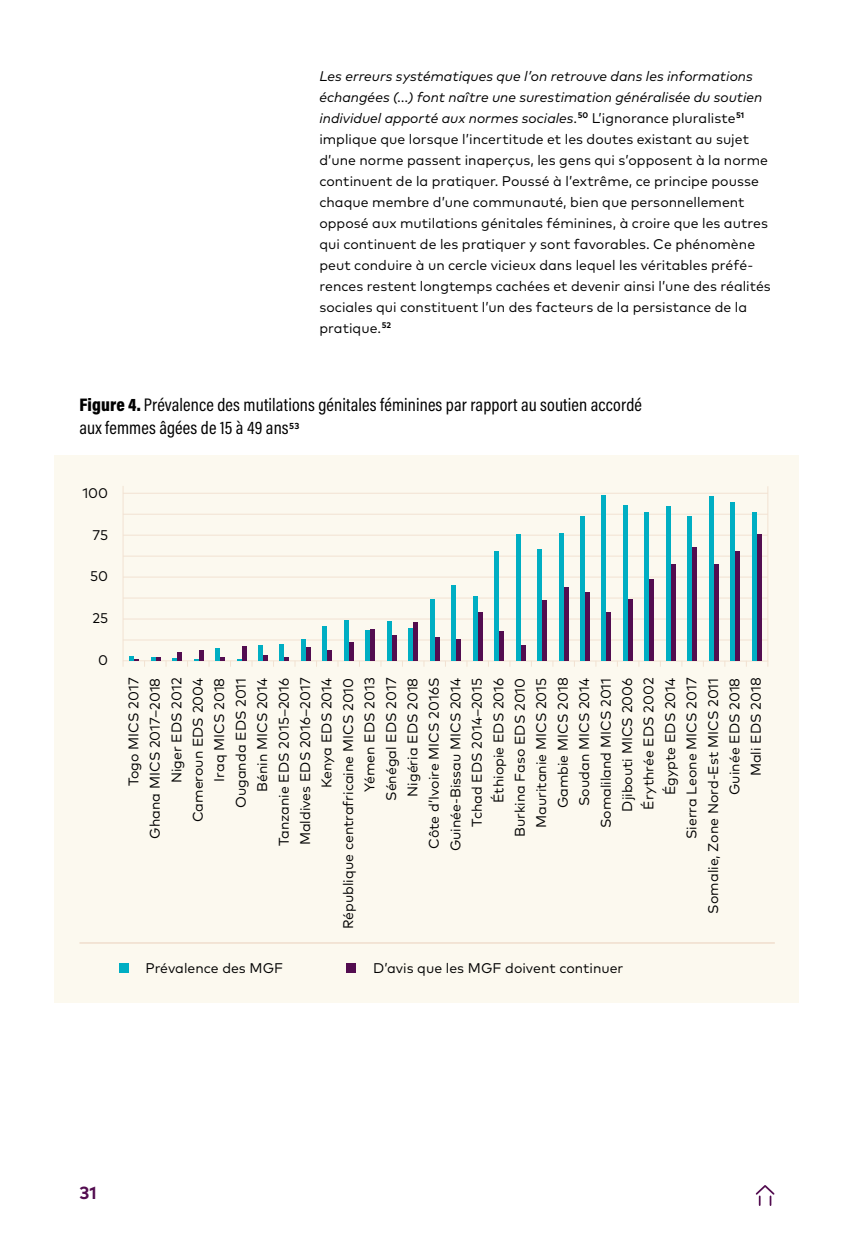
<style>
.page{position:relative;width:844px;height:1241px;background:#fff}
.page>*{position:absolute;margin:0;border:0;box-sizing:border-box;transform-origin:0 0}
.t1{font:18.38px/22.8px "Acumin Variable Concept";letter-spacing:-.085em;color:#000}
.t2{font:700 17.5px "Mark Pro";color:#530d50}
.t3{font:14px/21.5px "Mark Pro";color:#000}
.s1{font-style:italic}
</style>
<div class="page">
<div style="left:55px;top:455px;width:744px;height:547px;background:#fcf9ef"></div>
<hr style="left:123px;top:639px;width:644px;height:1px;background:#f2e2d2">
<hr style="left:123px;top:618px;width:644px;height:1px;background:#f2e2d2">
<hr style="left:123px;top:597px;width:644px;height:1px;background:#f2e2d2">
<hr style="left:123px;top:576px;width:644px;height:1px;background:#f2e2d2">
<hr style="left:123px;top:555px;width:644px;height:1px;background:#f2e2d2">
<hr style="left:123px;top:535px;width:644px;height:1px;background:#f2e2d2">
<hr style="left:123px;top:514px;width:644px;height:1px;background:#f2e2d2">
<hr style="left:123px;top:493px;width:644px;height:1px;background:#f2e2d2">
<div style="left:123px;top:485px;width:644px;height:176px;border:1px solid #f2e2d2"></div>
<hr style="left:79px;top:941px;width:695px;height:2px;background:#f2e2d2">
<div style="left:119px;top:963px;width:10px;height:10px;background:#00aec3"></div>
<div style="left:346px;top:963px;width:10px;height:10px;background:#530d50"></div>
<svg style="left:123px;top:656px;width:22px;height:10px"></svg>
<svg style="left:151px;top:657px;width:9px;height:3px"></svg>
<svg style="left:166px;top:658px;width:11px;height:8px"></svg>
<div style="left:177px;top:651px;width:5px;height:9px;background:#530d50"></div>
<svg style="left:187px;top:659px;width:11px;height:7px"></svg>
<div style="left:198px;top:650px;width:5px;height:10px;background:#530d50"></div>
<div style="left:215px;top:648px;width:5px;height:12px;background:#00aec3"></div>
<svg style="left:220px;top:657px;width:21px;height:9px"></svg>
<div style="left:241px;top:646px;width:5px;height:14px;background:#530d50"></div>
<div style="left:258px;top:645px;width:5px;height:15px;background:#00aec3"></div>
<svg style="left:263px;top:655px;width:11px;height:11px"></svg>
<div style="left:279px;top:644px;width:5px;height:16px;background:#00aec3"></div>
<svg style="left:284px;top:657px;width:11px;height:9px"></svg>
<div style="left:301px;top:639px;width:5px;height:21px;background:#00aec3"></div>
<div style="left:306px;top:647px;width:5px;height:13px;background:#530d50"></div>
<div style="left:322px;top:625px;width:5px;height:35px;background:#00aec3"></div>
<div style="left:327px;top:650px;width:5px;height:10px;background:#530d50"></div>
<div style="left:344px;top:620px;width:5px;height:40px;background:#00aec3"></div>
<div style="left:349px;top:642px;width:5px;height:18px;background:#530d50"></div>
<div style="left:365px;top:630px;width:5px;height:30px;background:#00aec3"></div>
<div style="left:370px;top:629px;width:5px;height:31px;background:#530d50"></div>
<hr style="left:387px;top:621px;width:4px;height:39px;background:#00aec3">
<div style="left:391px;top:635px;width:5px;height:25px;background:#530d50"></div>
<div style="left:408px;top:628px;width:5px;height:32px;background:#00aec3"></div>
<div style="left:413px;top:622px;width:5px;height:38px;background:#530d50"></div>
<div style="left:429px;top:599px;width:5px;height:61px;background:#00aec3"></div>
<div style="left:434px;top:637px;width:5px;height:23px;background:#530d50"></div>
<div style="left:451px;top:585px;width:5px;height:75px;background:#00aec3"></div>
<div style="left:456px;top:639px;width:5px;height:21px;background:#530d50"></div>
<div style="left:472px;top:596px;width:5px;height:64px;background:#00aec3"></div>
<div style="left:477px;top:612px;width:5px;height:48px;background:#530d50"></div>
<div style="left:494px;top:551px;width:5px;height:109px;background:#00aec3"></div>
<div style="left:499px;top:631px;width:5px;height:29px;background:#530d50"></div>
<div style="left:515px;top:533px;width:5px;height:127px;background:#00aec3"></div>
<div style="left:520px;top:645px;width:5px;height:15px;background:#530d50"></div>
<div style="left:537px;top:549px;width:5px;height:111px;background:#00aec3"></div>
<div style="left:542px;top:600px;width:5px;height:60px;background:#530d50"></div>
<div style="left:558px;top:533px;width:5px;height:127px;background:#00aec3"></div>
<div style="left:563px;top:587px;width:5px;height:73px;background:#530d50"></div>
<div style="left:580px;top:516px;width:5px;height:144px;background:#00aec3"></div>
<hr style="left:585px;top:592px;width:4px;height:68px;background:#530d50">
<div style="left:601px;top:495px;width:5px;height:165px;background:#00aec3"></div>
<div style="left:606px;top:612px;width:5px;height:48px;background:#530d50"></div>
<div style="left:622px;top:504px;width:5px;height:156px;background:#00aec3"></div>
<div style="left:627px;top:599px;width:5px;height:61px;background:#530d50"></div>
<div style="left:644px;top:512px;width:5px;height:148px;background:#00aec3"></div>
<div style="left:649px;top:579px;width:5px;height:81px;background:#530d50"></div>
<div style="left:665px;top:506px;width:5px;height:154px;background:#00aec3"></div>
<div style="left:670px;top:564px;width:5px;height:96px;background:#530d50"></div>
<div style="left:687px;top:516px;width:5px;height:144px;background:#00aec3"></div>
<div style="left:692px;top:547px;width:5px;height:113px;background:#530d50"></div>
<div style="left:708px;top:496px;width:5px;height:164px;background:#00aec3"></div>
<div style="left:713px;top:564px;width:5px;height:96px;background:#530d50"></div>
<div style="left:730px;top:502px;width:5px;height:158px;background:#00aec3"></div>
<div style="left:735px;top:551px;width:5px;height:109px;background:#530d50"></div>
<div style="left:751px;top:512px;width:5px;height:148px;background:#00aec3"></div>
<div style="left:756px;top:534px;width:5px;height:126px;background:#530d50"></div>
<svg style="left:755px;top:1185px;width:20px;height:19px"></svg>
<p class="t3" style="left:319px;top:64px;width:453px;line-height:21px"><span class="s1">Les erreurs systématiques que l’on retrouve dans les informations échangées (...) font naître une surestimation généralisée du soutien individuel apporté aux normes sociales</span>.<sup>50</sup> L’ignorance pluraliste<sup>51 </sup>implique que lorsque l’incertitude et les doutes existant au sujet d’une norme passent inaperçus, les gens qui s’opposent à la norme continuent de la pratiquer. Poussé à l’extrême, ce principe pousse chaque membre d’une communauté, bien que personnellement opposé aux mutilations génitales féminines, à croire que les autres qui continuent de les pratiquer y sont favorables. Ce phénomène peut conduire à un cercle vicieux dans lequel les véritables préfé&shy;rences restent longtemps cachées et devenir ainsi l’une des réalités sociales qui constituent l’un des facteurs de la persistance de la pratique.<sup>52</sup></p>
<h1 class="t1" style="left:79px;top:392px;width:565px">Figure 4. Prévalence des mutilations génitales féminines par rapport au soutien accordé aux femmes âgées de 15 à 49 ans<sup>53</sup></h1>
<p class="t3" style="left:82px;top:480px;width:27px">100</p>
<p class="t3" style="left:92px;top:522px;width:17px">75</p>
<p class="t3" style="left:90px;top:564px;width:20px">50</p>
<p class="t3" style="left:92px;top:606px;width:17px">25</p>
<p class="t3" style="left:98px;top:648px;width:11px">0</p>
<p class="t3" style="left:122px;top:928px;width:253px;text-align:right;rotate:-90deg">Togo MICS 2017<br>Ghana MICS 2017–2018<br>Niger EDS 2012<br>Cameroun EDS 2004<br>Iraq MICS 2018<br>Ouganda EDS 2011<br>Bénin MICS 2014<br>Tanzanie EDS 2015–2016<br>Maldives EDS 2016–2017<br>Kenya EDS 2014<br>République centrafricaine MICS 2010<br>Yémen EDS 2013<br>Sénégal EDS 2017<br>Nigéria EDS 2018<br>Côte d’Ivoire MICS 2016S<br>Guinée-Bissau MICS 2014<br>Tchad EDS 2014–2015<br>Éthiopie EDS 2016<br>Burkina Faso EDS 2010<br>Mauritanie MICS 2015<br>Gambie MICS 2018<br>Soudan MICS 2014<br>Somaliland MICS 2011<br>Djibouti MICS 2006<br>Érythrée EDS 2002<br>Égypte EDS 2014<br>Sierra Leone MICS 2017<br>Somalie, Zone Nord-Est MICS 2011<br>Guinée EDS 2018<br>Mali EDS 2018</p>
<p class="t3" style="left:145px;top:956px;width:139px">Prévalence des MGF</p>
<p class="t3" style="left:373px;top:956px;width:252px">D’avis que les MGF doivent continuer</p>
<p class="t2" style="left:79px;top:1179px;width:19px">31</p>
</div>
